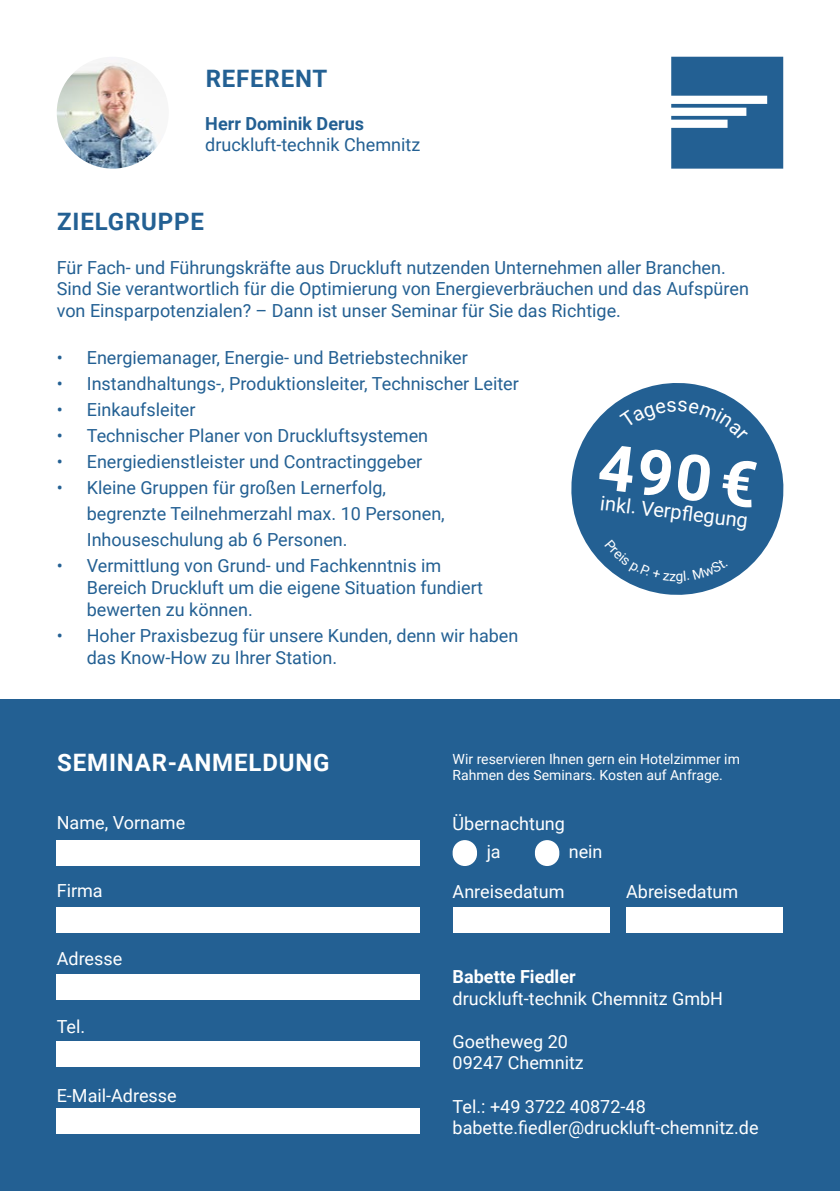
<style>
.page{position:relative;width:840px;height:1191px;background:#fff}
.page>*{position:absolute;margin:0;border:0;box-sizing:border-box;transform-origin:0 0}
.t1{font:700 63.6px "Roboto";color:#fff}
.t2{font:700 24px "Roboto";letter-spacing:.035em;color:#236093}
.t3{font:700 24px "Roboto";letter-spacing:.035em;color:#fff}
.t4{font:20px "Roboto";color:#fff}
.t5{font:18px/22px "Roboto";color:#236093}
.t6{font:18px/21.6px "Roboto";color:#fff}
.t7{font:700 18px "Roboto";color:#236093}
.t8{font:700 18px "Roboto";color:#fff}
.t9{font:14px/16px "Roboto";color:#fff}
</style>
<div class="page">
<div style="left:0;top:699px;width:839px;height:492px;background:#236093"></div>
<div style="left:57px;top:840px;width:363px;height:26px;background:#fff"></div>
<div style="left:452px;top:907px;width:157px;height:26px;background:#fff"></div>
<div style="left:626px;top:907px;width:156px;height:26px;background:#fff"></div>
<div style="left:57px;top:907px;width:363px;height:26px;background:#fff"></div>
<div style="left:57px;top:974px;width:363px;height:26px;background:#fff"></div>
<div style="left:57px;top:1108px;width:363px;height:26px;background:#fff"></div>
<div style="left:57px;top:1041px;width:363px;height:26px;background:#fff"></div>
<svg style="left:571px;top:383px;width:213px;height:212px;fill:#236093"></svg>
<img style="left:57px;top:57px;width:112px;height:112px;border-radius:56px">
<div style="left:452px;top:840px;width:25px;height:26px;background:#fff;border-radius:12px"></div>
<div style="left:534px;top:840px;width:25px;height:26px;background:#fff;border-radius:12px"></div>
<svg style="left:671px;top:57px;width:111px;height:112px;background:#4679a4"></svg>
<div style="left:604px;top:539px;width:123px;height:45px;background:#236093"></div>
<div style="left:619px;top:400px;width:128px;height:40px;background:#236093"></div>
<h2 class="t2" style="left:205px;top:61px;width:123px">REFERENT</h2>
<p class="t7" style="left:205px;top:111px;width:160px">Herr Dominik Derus</p>
<p class="t5" style="left:205px;top:133px;width:216px">druckluft-technik Chemnitz</p>
<h2 class="t2" style="left:57px;top:205px;width:148px">ZIELGRUPPE</h2>
<p class="t5" style="left:57px;top:256px;width:693px">Für Fach- und Führungskräfte aus Druckluft nutzenden Unternehmen aller Branchen.<br>Sind Sie verantwortlich für die Optimierung von Energieverbräuchen und das Aufspüren von Einsparpotenzialen? – Dann ist unser Seminar für Sie das Richtige.</p>
<p class="t5" style="left:57px;top:346px;width:412px">• Energiemanager, Energie- und Betriebstechniker</p>
<p class="t5" style="left:57px;top:372px;width:463px">• Instandhaltungs-, Produktionsleiter, Technischer Leiter</p>
<p class="t5" style="left:57px;top:398px;width:140px">• Einkaufsleiter</p>
<p class="t5" style="left:57px;top:424px;width:373px">• Technischer Planer von Druckluftsystemen</p>
<p class="t5" style="left:57px;top:450px;width:367px">• Energiedienstleister und Contractinggeber</p>
<p class="t5" style="left:87px;top:474px;width:359px;line-height:26px;text-indent:-30px">• Kleine Gruppen für großen Lernerfolg, begrenzte Teilnehmerzahl max. 10 Personen,<br>Inhouseschulung ab 6 Personen.</p>
<p class="t5" style="left:87px;top:554px;width:397px;text-indent:-30px">• Vermittlung von Grund- und Fachkenntnis im<br>Bereich Druckluft um die eigene Situation fundiert bewerten zu können.</p>
<p class="t5" style="left:87px;top:624px;width:433px;text-indent:-30px">• Hoher Praxisbezug für unsere Kunden, denn wir haben das Know-How zu Ihrer Station.</p>
<h1 class="t1" style="left:604px;top:422px;width:161px;rotate:7deg">490€</h1>
<p class="t4" style="left:602px;top:488px;width:150px;rotate:7deg">inkl. Verpfl egung</p>
<h2 class="t3" style="left:57px;top:746px;width:274px">SEMINAR-ANMELDUNG</h2>
<p class="t6" style="left:57px;top:811px;width:130px">Name, Vorname</p>
<p class="t6" style="left:57px;top:879px;width:47px">Firma</p>
<p class="t6" style="left:57px;top:947px;width:67px">Adresse</p>
<p class="t6" style="left:57px;top:1015px;width:30px">Tel.</p>
<p class="t6" style="left:57px;top:1083px;width:121px">E-Mail-Adresse</p>
<p class="t9" style="left:452px;top:750px;width:288px">Wir reservieren Ihnen gern ein Hotelzimmer im<br>Rahmen des Seminars. Kosten auf Anfrage.</p>
<p class="t6" style="left:486px;top:808px;width:80px;line-height:28px;text-indent:-34px">Übernachtung ja</p>
<p class="t6" style="left:568px;top:839px;width:35px">nein</p>
<p class="t6" style="left:452px;top:879px;width:113px">Anreisedatum</p>
<p class="t6" style="left:626px;top:879px;width:113px">Abreisedatum</p>
<p class="t8" style="left:452px;top:964px;width:124px">Babette Fiedler</p>
<p class="t6" style="left:452px;top:986px;width:272px">druckluft-technik Chemnitz GmbH</p>
<p class="t6" style="left:452px;top:1030px;width:133px">Goetheweg 20<br>09247 Chemnitz</p>
<p class="t6" style="left:452px;top:1094px;width:307px">Tel.: +49 3722 40872-48 babette.fiedler@druckluft-chemnitz.de</p>
</div>
